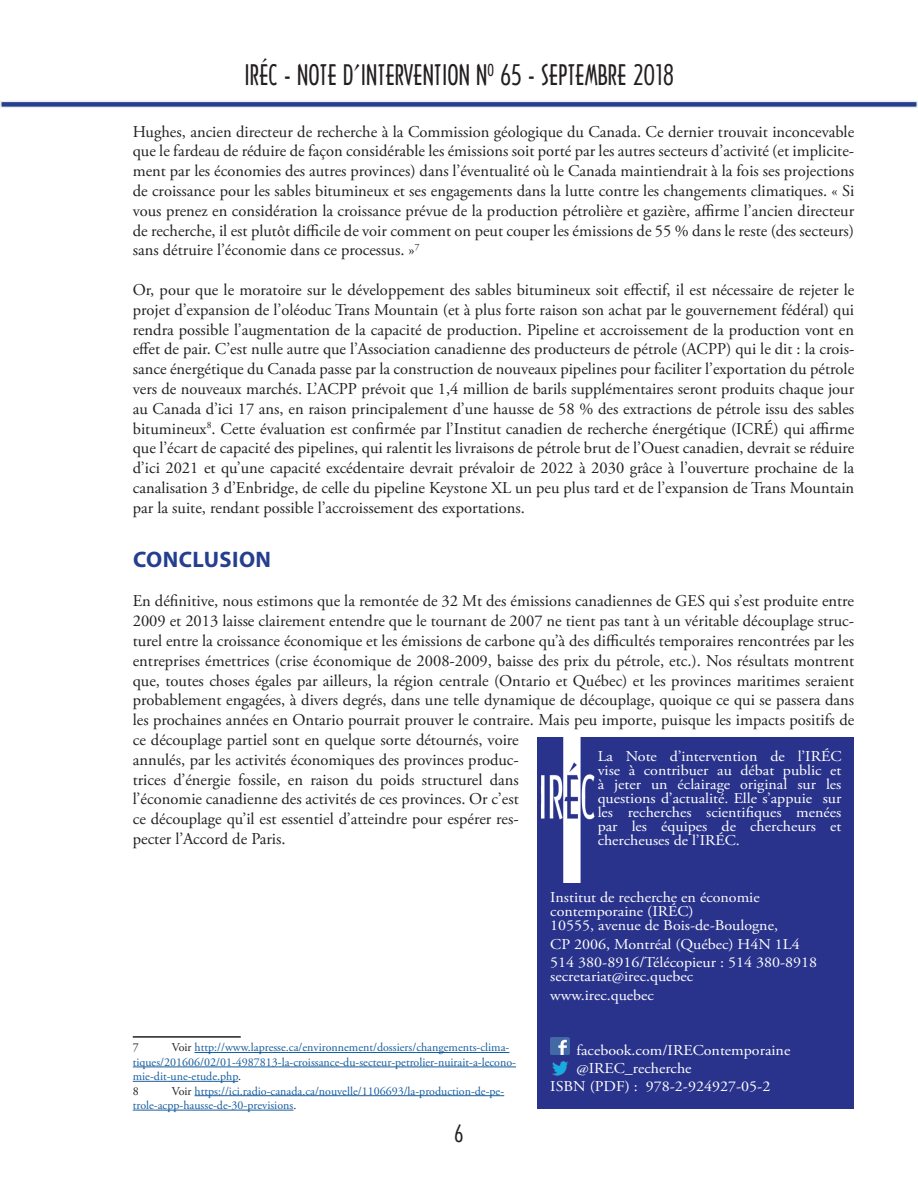
<style>
.page{position:relative;width:918px;height:1188px;background:#fff}
.page>*{position:absolute;margin:0;border:0;box-sizing:border-box;transform-origin:0 0}
.t1{font:27px "Arquitectura";color:#231f20}
.t2{font:700 22.5px "Myriad Pro";letter-spacing:.02em;color:#253f8e}
.t3{font:22.5px "Arquitectura";color:#231f20}
.t4{font:16.5px/19.8px "Adobe Garamond Pro";color:#231f20;text-align:justify}
.t5{font:15px/14.1px "Adobe Garamond Pro";color:#fff;scale:1.07 1}
.t6{font:12px/14.4px "Adobe Garamond Pro";color:#175d9e}
.t7{font:12px "Adobe Garamond Pro";color:#231f20}
.s1{color:#231f20}
</style>
<div class="page">
<div style="left:1px;top:101px;width:916px;height:6px;background:#253f8e"></div>
<div style="left:0;top:101px;width:918px;height:7px;border:2px solid #ebedec"></div>
<hr style="left:133px;top:1036px;width:108px;height:2px;background:#231f20">
<hr style="left:195px;top:1052px;width:314px;height:1px;background:#175d9e">
<hr style="left:133px;top:1067px;width:383px;height:1px;background:#175d9e">
<hr style="left:133px;top:1081px;width:105px;height:1px;background:#175d9e">
<hr style="left:195px;top:1095px;width:309px;height:1px;background:#175d9e">
<hr style="left:133px;top:1110px;width:160px;height:1px;background:#175d9e">
<div style="left:538px;top:737px;width:316px;height:372px;background:#2a338c"></div>
<img style="left:550px;top:1037px;width:19px;height:18px">
<img style="left:552px;top:1061px;width:17px;height:15px">
<img style="left:541px;top:737px;width:54px;height:146px">
<h1 class="t1" style="left:244px;top:58px;width:431px">IRÉC - NOTE D’INTERVENTION N<sup>O</sup> 65 - SEPTEMBRE 2018</h1>
<p class="t4" style="left:133px;top:122px;width:723px">Hughes, ancien directeur de recherche à la Commission géologique du Canada. Ce dernier trouvait inconcevable que le fardeau de réduire de façon considérable les émissions soit porté par les autres secteurs d’activité (et implicite&shy;ment par les économies des autres provinces) dans l’éventualité où le Canada maintiendrait à la fois ses projections de croissance pour les sables bitumineux et ses engagements dans la lutte contre les changements climatiques. « Si vous prenez en considération la croissance prévue de la production pétrolière et gazière, affirme l’ancien directeur de recherche, il est plutôt difficile de voir comment on peut couper les émissions de 55 % dans le reste (des secteurs) sans détruire l’économie dans ce processus. »<sup>7</sup></p>
<p class="t4" style="left:133px;top:280px;width:723px">Or, pour que le moratoire sur le développement des sables bitumineux soit effectif, il est nécessaire de rejeter le projet d’expansion de l’oléoduc Trans Mountain (et à plus forte raison son achat par le gouvernement fédéral) qui rendra possible l’augmentation de la capacité de production. Pipeline et accroissement de la production vont en effet de pair. C’est nulle autre que l’Association canadienne des producteurs de pétrole (ACPP) qui le dit : la crois&shy;sance énergétique du Canada passe par la construction de nouveaux pipelines pour faciliter l’exportation du pétrole vers de nouveaux marchés. L’ACPP prévoit que 1,4 million de barils supplémentaires seront produits chaque jour au Canada d’ici 17 ans, en raison principalement d’une hausse de 58 % des extractions de pétrole issu des sables bitumineux<sup>8</sup>. Cette évaluation est confirmée par l’Institut canadien de recherche énergétique (ICRÉ) qui affirme que l’écart de capacité des pipelines, qui ralentit les livraisons de pétrole brut de l’Ouest canadien, devrait se réduire d’ici 2021 et qu’une capacité excédentaire devrait prévaloir de 2022 à 2030 grâce à l’ouverture prochaine de la canalisation 3 d’Enbridge, de celle du pipeline Keystone XL un peu plus tard et de l’expansion de Trans Mountain par la suite, rendant possible l’accroissement des exportations.</p>
<h2 class="t2" style="left:133px;top:544px;width:140px">CONCLUSION</h2>
<p class="t4" style="left:133px;top:592px;width:723px;text-align:left">En définitive, nous estimons que la remontée de 32 Mt des émissions canadiennes de GES qui s’est produite entre 2009 et 2013 laisse clairement entendre que le tournant de 2007 ne tient pas tant à un véritable découplage struc&shy;turel entre la croissance économique et les émissions de carbone qu’à des difficultés temporaires rencontrées par les entreprises émettrices (crise économique de 2008-2009, baisse des prix du pétrole, etc.). Nos résultats montrent que, toutes choses égales par ailleurs, la région centrale (Ontario et Québec) et les provinces maritimes seraient probablement engagées, à divers degrés, dans une telle dynamique de découplage, quoique ce qui se passera dans les prochaines années en Ontario pourrait prouver le contraire. Mais peu importe, puisque les impacts positifs de ce découplage partiel sont en quelque sorte détournés, voire<br>annulés, par les activités économiques des provinces produc-<br>trices d’énergie fossile, en raison du poids structurel dans<br>l’économie canadienne des activités de ces provinces. Or c’est<br>ce découplage qu’il est essentiel d’atteindre pour espérer res-<br>pecter l’Accord de Paris.</p>
<p class="t5" style="left:598px;top:749px;width:229px;text-align:justify">La Note d’intervention de l’IRÉC vise à contribuer au débat public et à jeter un éclairage original sur les questions d’actualité. Elle s’appuie sur les recherches scientifiques menées par les équipes de chercheurs et chercheuses de l’IRÉC.</p>
<p class="t6" style="left:133px;top:1041px;width:385px;text-indent:39px"><span class="s1">Voir</span> http://www.lapresse.ca/environnement/dossiers/changements-clima&shy;tiques/201606/02/01-4987813-la-croissance-du-secteur-petrolier-nuirait-a-lecono&shy;mie-dit-une-etude.php<span class="s1">.<br>8</span></p>
<p class="t7" style="left:133px;top:1040px;width:7px">7</p>
<p class="t6" style="left:133px;top:1084px;width:373px;text-indent:39px"><span class="s1">Voir</span> https://ici.radio-canada.ca/nouvelle/1106693/la-production-de-pe&shy;trole-acpp-hausse-de-30-previsions<span class="s1">.</span></p>
<h2 class="t3" style="left:455px;top:1120px;width:10px">6</h2>
<p class="t5" style="left:550px;top:891px;width:214px">Institut de recherche en économie contemporaine (IRÉC)<br>10555, avenue de Bois-de-Boulogne,</p>
<p class="t5" style="left:550px;top:935px;width:251px;line-height:18.5px">CP 2006, Montréal (Québec) H4N 1L4<br>514 380-8916/Télécopieur : 514 380-8918</p>
<p class="t5" style="left:550px;top:968px;width:135px;line-height:18.5px">secretariat@irec.quebec www.irec.quebec</p>
<p class="t5" style="left:577px;top:1043px;width:201px">facebook.com/IREContemporaine</p>
<p class="t5" style="left:576px;top:1062px;width:109px">@IREC_recherche</p>
<p class="t5" style="left:550px;top:1080px;width:207px">ISBN (PDF) : 978-2-924927-05-2</p>
</div>
